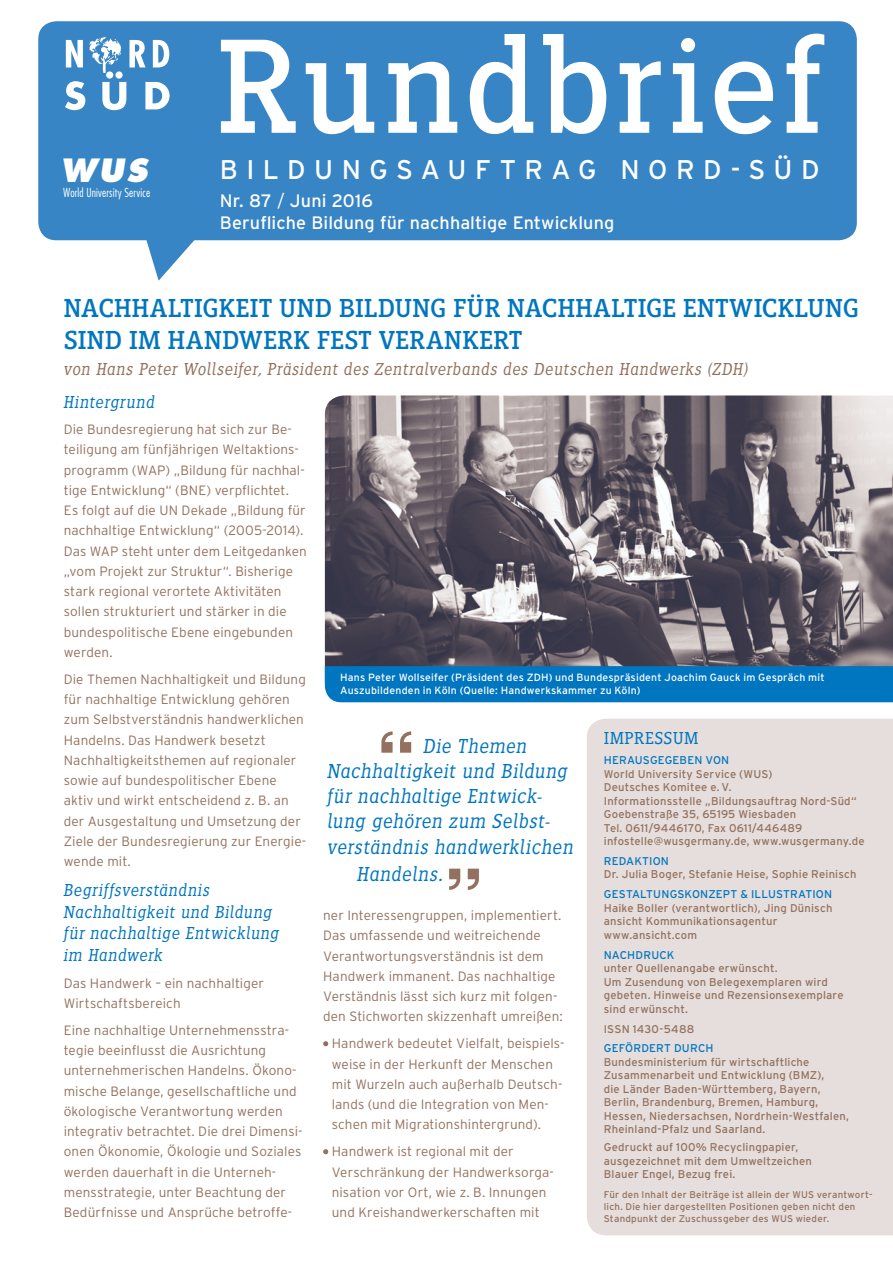
<style>
.page{position:relative;width:893px;height:1263px;background:#fff}
.page>*{position:absolute;margin:0;border:0;box-sizing:border-box;transform-origin:0 0}
.t1{font:139.5px "Siseriff LT Std";letter-spacing:.03em;color:#fff}
.t2{font:italic 800 31.2px "Futura";color:#fff}
.t3{font:27px/32.4px "Siseriff LT Std";letter-spacing:.015em;color:#0076c0}
.t4{font:27px "Interstate";letter-spacing:.31em;color:#fff}
.t5{font:italic 300 21px "Siseriff LT Std";letter-spacing:.025em;color:#0076c0}
.t6{font:italic 300 18px/21.6px "Siseriff LT Std";letter-spacing:.03em;color:#0076c0}
.t7{font:italic 300 18px "Siseriff LT Std";letter-spacing:.03em;color:#93715e}
.t8{font:18px/21.6px "Interstate";letter-spacing:.005em;color:#fff}
.t9{font:300 18px "Siseriff LT Std";letter-spacing:.02em;color:#0076c0}
.t10{font:300 13.5px/20.2px "Interstate";letter-spacing:.01em;color:#93715e}
.t11{font:300 condensed 12px "Futura";letter-spacing:.015em;color:#fff}
.t12{font:11.25px/13.5px "Interstate";letter-spacing:.02em;color:#93715e}
.t13{font:11.25px "Interstate";letter-spacing:.01em;color:#0076c0}
.t14{font:10.5px/12.6px "Interstate";letter-spacing:.02em;color:#fff}
.t15{font:9.75px/11.7px "Interstate";letter-spacing:.02em;color:#93715e}
.s1{font-weight:300}
</style>
<div class="page">
<div style="left:38px;top:21px;width:819px;height:219px;background:#3785c5;border-radius:18px"></div>
<svg style="left:145px;top:240px;width:55px;height:41px"></svg>
<div style="left:587px;top:719px;width:306px;height:516px;background:#e5dedc"></div>
<img style="left:325px;top:395px;width:568px;height:271px">
<svg style="left:323px;top:1041px;width:5px;height:5px"></svg>
<svg style="left:323px;top:1149px;width:5px;height:5px"></svg>
<div style="left:325px;top:666px;width:568px;height:36px;background:#0076c0"></div>
<svg style="left:66px;top:40px;width:17px;height:27px"></svg>
<svg style="left:65px;top:81px;width:20px;height:29px"></svg>
<svg style="left:102px;top:39px;width:68px;height:71px"></svg>
<img style="left:89px;top:37px;width:42px;height:35px">
<svg style="left:400px;top:731px;width:11px;height:22px"></svg>
<svg style="left:381px;top:731px;width:12px;height:22px"></svg>
<svg style="left:449px;top:869px;width:11px;height:21px"></svg>
<svg style="left:468px;top:869px;width:11px;height:21px"></svg>
<h2 class="t2" style="left:60px;top:156px;width:89px">WUS</h2>
<p class="t11" style="left:63px;top:188px;width:88px">World University Service</p>
<h1 class="t1" style="left:217px;top:33px;width:608px">Rundbrief</h1>
<h3 class="t4" style="left:220px;top:159px;width:601px">BILDUNGSAUFTRAG NORD-SÜD</h3>
<h3 class="t8" style="left:220px;top:191px;width:396px">Nr. 87 <span class="s1">/</span> Juni 2016<br>Berufliche Bildung für nachhaltige Entwicklung</h3>
<h3 class="t3" style="left:64px;top:294px;width:797px">NACHHALTIGKEIT UND BILDUNG FÜR NACHHALTIGE ENTWICKLUNG<br>SIND IM HANDWERK FEST VERANKERT</h3>
<h3 class="t7" style="left:64px;top:362px;width:686px">von Hans Peter Wollseifer, Präsident des Zentralverbands des Deutschen Handwerks (ZDH)</h3>
<h3 class="t6" style="left:64px;top:392px;width:92px">Hintergrund</h3>
<p class="t10" style="left:64px;top:420px;width:245px">Die Bundesregierung hat sich zur Be&shy;teiligung am fünfjährigen Weltaktions&shy;programm (WAP) „Bildung für nachhal&shy;tige Entwicklung“ (BNE) verpflichtet.<br>Es folgt auf die UN Dekade „Bildung für nachhaltige Entwicklung“ (2005-2014).<br>Das WAP steht unter dem Leitgedanken „vom Projekt zur Struktur“. Bisherige stark regional verortete Aktivitäten sollen strukturiert und stärker in die bundespolitische Ebene eingebunden werden.</p>
<p class="t10" style="left:64px;top:670px;width:244px">Die Themen Nachhaltigkeit und Bildung für nachhaltige Entwicklung gehören zum Selbstverständnis handwerklichen Handelns. Das Handwerk besetzt Nachhaltigkeitsthemen auf regionaler sowie auf bundespolitischer Ebene aktiv und wirkt entscheidend z. B. an der Ausgestaltung und Umsetzung der Ziele der Bundesregierung zur Energie&shy;wende mit.</p>
<h3 class="t6" style="left:64px;top:880px;width:217px">Begriffsverständnis<br>Nachhaltigkeit und Bildung für nachhaltige Entwicklung im Handwerk</h3>
<p class="t10" style="left:64px;top:974px;width:202px">Das Handwerk – ein nachhaltiger<br>Wirtschaftsbereich</p>
<p class="t10" style="left:64px;top:1021px;width:240px">Eine nachhaltige Unternehmensstra&shy;tegie beeinflusst die Ausrichtung unternehmerischen Handelns. Ökono&shy;mische Belange, gesellschaftliche und ökologische Verantwortung werden integrativ betrachtet. Die drei Dimensi&shy;onen Ökonomie, Ökologie und Soziales werden dauerhaft in die Unterneh&shy;mensstrategie, unter Beachtung der Bedürfnisse und Ansprüche betroffe-</p>
<p class="t14" style="left:340px;top:672px;width:486px">Hans Peter Wollseifer (Präsident des ZDH) und Bundespräsident Joachim Gauck im Gespräch mit<br>Auszubildenden in Köln (Quelle: Handwerkskammer zu Köln)</p>
<h3 class="t5" style="left:424px;top:738px;width:105px">Die Themen</h3>
<h3 class="t5" style="left:327px;top:763px;width:242px">Nachhaltigkeit und Bildung</h3>
<h3 class="t5" style="left:327px;top:788px;width:217px">für nachhaltige Entwick-</h3>
<h3 class="t5" style="left:327px;top:813px;width:225px">lung gehören zum Selbst-</h3>
<h3 class="t5" style="left:327px;top:838px;width:248px">verständnis handwerklichen</h3>
<h3 class="t5" style="left:357px;top:865px;width:87px">Handelns.</h3>
<p class="t10" style="left:323px;top:906px;width:241px">ner Interessengruppen, implementiert.<br>Das umfassende und weitreichende Verantwortungsverständnis ist dem Handwerk immanent. Das nachhaltige Verständnis lässt sich kurz mit folgen&shy;den Stichworten skizzenhaft umreißen:</p>
<p class="t10" style="left:332px;top:1035px;width:234px">Handwerk bedeutet Vielfalt, beispiels&shy;weise in der Herkunft der Menschen mit Wurzeln auch außerhalb Deutsch&shy;lands (und die Integration von Men&shy;schen mit Migrationshintergrund).</p>
<p class="t10" style="left:332px;top:1143px;width:224px">Handwerk ist regional mit der Verschränkung der Handwerksorga&shy;nisation vor Ort, wie z. B. Innungen und Kreishandwerkerschaften mit</p>
<h3 class="t9" style="left:604px;top:731px;width:96px">IMPRESSUM</h3>
<p class="t13" style="left:604px;top:756px;width:127px">HERAUSGEGEBEN VON</p>
<p class="t12" style="left:604px;top:768px;width:262px">World University Service (WUS)<br>Deutsches Komitee e. V.<br>Informationsstelle „Bildungsauftrag Nord-Süd“ Goebenstraße 35, 65195 Wiesbaden<br>Tel. 0611/9446170, Fax 0611/446489 infostelle@wusgermany.de, www.wusgermany.de</p>
<p class="t13" style="left:604px;top:857px;width:67px">REDAKTION</p>
<p class="t12" style="left:604px;top:869px;width:254px">Dr. Julia Boger, Stefanie Heise, Sophie Reinisch</p>
<p class="t13" style="left:604px;top:890px;width:230px">GESTALTUNGSKONZEPT &amp; ILLUSTRATION</p>
<p class="t12" style="left:604px;top:902px;width:230px">Haike Boller (verantwortlich), Jing Dünisch ansicht Kommunikationsagentur www.ansicht.com</p>
<p class="t13" style="left:604px;top:950px;width:72px">NACHDRUCK</p>
<p class="t12" style="left:604px;top:962px;width:241px">unter Quellenangabe erwünscht.<br>Um Zusendung von Belegexemplaren wird gebeten. Hinweise und Rezensionsexemplare sind erwünscht.</p>
<p class="t12" style="left:604px;top:1023px;width:92px">ISSN 1430-5488</p>
<p class="t13" style="left:604px;top:1044px;width:111px">GEFÖRDERT DURCH</p>
<p class="t12" style="left:604px;top:1056px;width:247px">Bundesministerium für wirtschaftliche Zusammenarbeit und Entwicklung (BMZ),<br>die Länder Baden-Württemberg, Bayern, Berlin, Brandenburg, Bremen, Hamburg, Hessen, Niedersachsen, Nordrhein-Westfalen, Rheinland-Pfalz und Saarland.</p>
<p class="t12" style="left:604px;top:1141px;width:210px">Gedruckt auf 100% Recyclingpapier, ausgezeichnet mit dem Umweltzeichen<br>Blauer Engel, Bezug frei.</p>
<p class="t15" style="left:604px;top:1190px;width:270px">Für den Inhalt der Beiträge ist allein der WUS verantwort&shy;lich. Die hier dargestellten Positionen geben nicht den<br>Standpunkt der Zuschussgeber des WUS wieder.</p>
</div>
